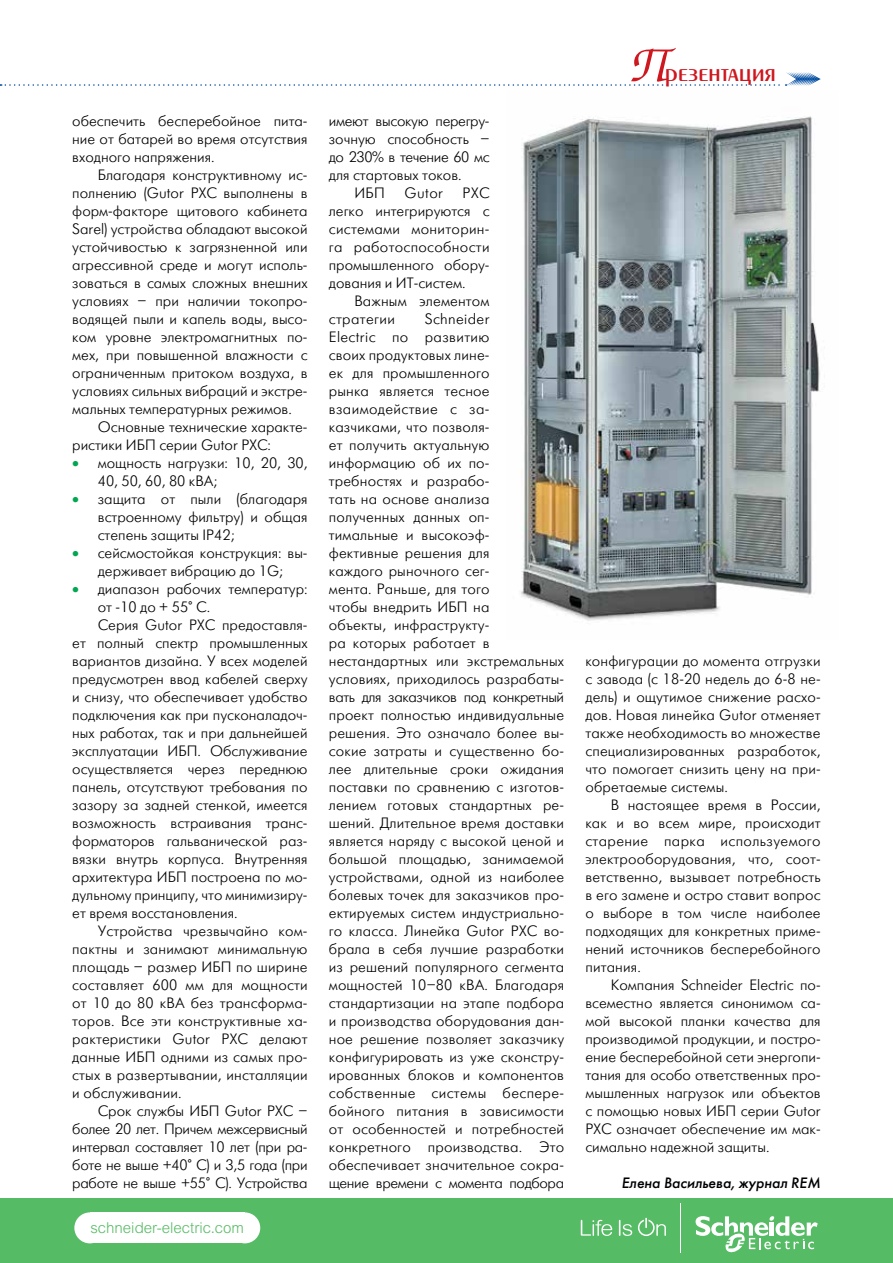
<style>
.page{position:relative;width:893px;height:1263px;background:#fff}
.page>*{position:absolute;margin:0;border:0;box-sizing:border-box;transform-origin:0 0}
.t1{font:27px "Penta Demi";color:#ce171e}
.t2{font:15px/18px "Futuris Light C";letter-spacing:.01em;color:#000;text-align:justify}
.t3{font:15px "Futuris Light C";letter-spacing:-.02em;color:#000}
.t4{font:15px "Futuris Light C";letter-spacing:-.025em;color:#000}
.t5{font:300 15px "Arial MT Std";color:#56bb65}
.t6{font:italic 15px "Futuris C";color:#000}
.s1{color:#00a651}
.s2{font-family:"Zapf Chancery C";font-size:54px}
</style>
<div class="page">
<svg style="left:0;top:72px;width:821px;height:14px"></svg>
<div style="left:0;top:1198px;width:893px;height:65px;background:#56bb65"></div>
<img style="left:521px;top:116px;width:299px;height:505px">
<div style="left:74px;top:1212px;width:31px;height:31px;background:#fff;border-radius:50%"></div>
<div style="left:229px;top:1212px;width:31px;height:31px;background:#fff;border-radius:50%"></div>
<div style="left:90px;top:1212px;width:155px;height:31px;background:#fff"></div>
<svg style="left:581px;top:1220px;width:31px;height:16px"></svg>
<svg style="left:619px;top:1220px;width:13px;height:16px"></svg>
<svg style="left:638px;top:1218px;width:28px;height:18px"></svg>
<svg style="left:696px;top:1216px;width:122px;height:37px"></svg>
<hr style="left:680px;top:1204px;width:1px;height:49px;background:#fff">
<p class="t2" style="left:72px;top:112px;width:237px">обеспечить бесперебойное пита&shy;ние от батарей во время отсутствия входного напряжения.</p>
<p class="t2" style="left:72px;top:166px;width:237px;text-indent:26px">Благодаря конструктивному ис&shy;полнению (Gutor PXC выполнены в форм-факторе щитового кабинета Sarel) устройства обладают высокой устойчивостью к загрязненной или агрессивной среде и могут исполь&shy;зоваться в самых сложных внешних условиях – при наличии токопро&shy;водящей пыли и капель воды, высо&shy;ком уровне электромагнитных по&shy;мех, при повышенной влажности с ограниченным притоком воздуха, в условиях сильных вибраций и экстре&shy;мальных температурных режимов.</p>
<p class="t2" style="left:72px;top:418px;width:237px;text-indent:26px">Основные технические характе&shy;ристики ИБП серии Gutor PXC:</p>
<p class="t2" style="left:98px;top:454px;width:211px;text-indent:-26px"><span class="s1">•</span> мощность нагрузки: 10, 20, 30,<br>40, 50, 60, 80 кВА;</p>
<p class="t2" style="left:98px;top:490px;width:211px;text-indent:-26px"><span class="s1">•</span> защита от пыли (благодаря встроенному фильтру) и общая степень защиты IP42;</p>
<p class="t2" style="left:72px;top:544px;width:237px;text-align:center"><span class="s1">•</span> сейсмостойкая конструкция: вы&shy;держивает вибрацию до 1G;</p>
<p class="t2" style="left:72px;top:580px;width:237px"><span class="s1">•</span> диапазон рабочих температур:</p>
<p class="t2" style="left:98px;top:598px;width:114px">от -10 до + 55° C.</p>
<p class="t2" style="left:98px;top:616px;width:211px">Серия Gutor PXC предоставля-</p>
<p class="t2" style="left:72px;top:634px;width:237px">ет полный спектр промышленных</p>
<p class="t2" style="left:72px;top:652px;width:237px">вариантов дизайна. У всех моделей</p>
<p class="t2" style="left:72px;top:670px;width:237px">предусмотрен ввод кабелей сверху</p>
<p class="t2" style="left:72px;top:688px;width:237px">и снизу, что обеспечивает удобство</p>
<p class="t2" style="left:72px;top:706px;width:237px">подключения как при пусконаладоч-</p>
<p class="t2" style="left:72px;top:724px;width:237px">ных работах, так и при дальнейшей</p>
<p class="t2" style="left:72px;top:742px;width:237px">эксплуатации ИБП. Обслуживание</p>
<p class="t2" style="left:72px;top:760px;width:237px">осуществляется через переднюю</p>
<p class="t2" style="left:72px;top:778px;width:237px">панель, отсутствуют требования по</p>
<p class="t2" style="left:72px;top:796px;width:237px">зазору за задней стенкой, имеется</p>
<p class="t2" style="left:72px;top:814px;width:237px">возможность встраивания транс-</p>
<p class="t2" style="left:72px;top:832px;width:237px">форматоров гальванической раз-</p>
<p class="t2" style="left:72px;top:850px;width:237px">вязки внутрь корпуса. Внутренняя</p>
<p class="t2" style="left:72px;top:868px;width:237px">архитектура ИБП построена по мо-</p>
<p class="t2" style="left:72px;top:886px;width:237px">дульному принципу, что минимизиру-</p>
<p class="t2" style="left:72px;top:904px;width:167px">ет время восстановления.</p>
<p class="t2" style="left:98px;top:922px;width:211px">Устройства чрезвычайно ком-</p>
<p class="t2" style="left:72px;top:940px;width:237px">пактны и занимают минимальную</p>
<p class="t2" style="left:72px;top:958px;width:237px">площадь – размер ИБП по ширине</p>
<p class="t2" style="left:72px;top:976px;width:237px">составляет 600 мм для мощности</p>
<p class="t2" style="left:72px;top:994px;width:237px">от 10 до 80 кВА без трансформа-</p>
<p class="t2" style="left:72px;top:1012px;width:237px">торов. Все эти конструктивные ха-</p>
<p class="t2" style="left:72px;top:1030px;width:237px">рактеристики Gutor PXC делают</p>
<p class="t2" style="left:72px;top:1048px;width:237px">данные ИБП одними из самых про-</p>
<p class="t2" style="left:72px;top:1066px;width:237px">стых в развертывании, инсталляции</p>
<p class="t2" style="left:72px;top:1084px;width:111px">и обслуживании.</p>
<p class="t2" style="left:98px;top:1102px;width:211px">Срок службы ИБП Gutor PXC –</p>
<p class="t4" style="left:72px;top:1121px;width:237px">более 20 лет. Причем межсервисный</p>
<p class="t3" style="left:72px;top:1139px;width:237px">интервал составляет 10 лет (при ра-</p>
<p class="t3" style="left:72px;top:1157px;width:237px">боте не выше +40° С) и 3,5 года (при</p>
<p class="t3" style="left:72px;top:1175px;width:237px">работе не выше +55° С). Устройства</p>
<p class="t5" style="left:20px;top:1219px;width:155px">schneider-electric.com</p>
<p class="t5" style="left:90px;top:1219px;width:155px">schneider-electric.com</p>
<p class="t3" style="left:329px;top:113px;width:162px">имеют высокую перегру-</p>
<p class="t2" style="left:329px;top:130px;width:162px">зочную способность –</p>
<p class="t4" style="left:329px;top:149px;width:162px">до 230% в течение 60 мс</p>
<p class="t2" style="left:329px;top:166px;width:134px">для стартовых токов.</p>
<p class="t2" style="left:354px;top:184px;width:32px">ИБП</p>
<p class="t2" style="left:405px;top:184px;width:40px">Gutor</p>
<p class="t2" style="left:329px;top:184px;width:162px;text-indent:134px">PXC легко интегрируются с системами мониторин&shy;га работоспособности промышленного обору&shy;дования и ИТ-систем.</p>
<p class="t2" style="left:329px;top:292px;width:162px;text-indent:26px">Важным элементом стратегии</p>
<p class="t2" style="left:329px;top:310px;width:237px;text-align:left;text-indent:96px">Schneider<br>Electric по развитию<br>своих продуктовых лине-<br>ек для промышленного<br>рынка является тесное взаимодействие с за&shy;казчиками, что позволя-<br>ет получить актуальную информацию об их по&shy;требностях и разрабо-<br>тать на основе анализа полученных данных оп-<br>тимальные и высокоэф-<br>фективные решения для<br>каждого рыночного сег-<br>мента. Раньше, для того<br>чтобы внедрить ИБП на<br>объекты, инфраструкту-<br>ра которых работает в нестандартных или экстремальных условиях, приходилось разрабаты&shy;вать для заказчиков под конкретный проект полностью индивидуальные решения. Это означало более вы&shy;сокие затраты и существенно бо&shy;лее длительные сроки ожидания поставки по сравнению с изготов&shy;лением готовых стандартных ре&shy;шений. Длительное время доставки является наряду с высокой ценой и большой площадью, занимаемой устройствами, одной из наиболее болевых точек для заказчиков про&shy;ектируемых систем индустриально&shy;го класса. Линейка Gutor PXC во&shy;брала в себя лучшие разработки из решений популярного сегмента мощностей 10–80 кВА. Благодаря стандартизации на этапе подбора и производства оборудования дан&shy;ное решение позволяет заказчику конфигурировать из уже сконстру&shy;ированных блоков и компонентов собственные системы беспере&shy;бойного питания в зависимости от особенностей и потребностей конкретного производства. Это обеспечивает значительное сокра&shy;щение времени с момента подбора</p>
<h1 class="t1" style="left:629px;top:59px;width:148px"><span class="s2">П</span>резентация</h1>
<p class="t2" style="left:585px;top:652px;width:237px">конфигурации до момента отгрузки с завода (с 18-20 недель до 6-8 не&shy;дель) и ощутимое снижение расхо&shy;дов. Новая линейка Gutor отменяет также необходимость во множестве специализированных разработок, что помогает снизить цену на при&shy;обретаемые системы.</p>
<p class="t2" style="left:585px;top:796px;width:237px;text-indent:26px">В настоящее время в России, как и во всем мире, происходит старение парка используемого электрооборудования, что, соот&shy;ветственно, вызывает потребность в его замене и остро ставит вопрос о выборе в том числе наиболее подходящих для конкретных приме&shy;нений источников бесперебойного питания.</p>
<p class="t2" style="left:585px;top:976px;width:237px;text-indent:26px">Компания Schneider Electric по&shy;всеместно является синонимом са&shy;мой высокой планки качества для производимой продукции, и постро&shy;ение бесперебойной сети энергопи&shy;тания для особо ответственных про&shy;мышленных нагрузок или объектов с помощью новых ИБП серии Gutor PXC означает обеспечение им мак&shy;симально надежной защиты.</p>
<p class="t6" style="left:622px;top:1174px;width:200px">Елена Васильева, журнал REM</p>
</div>
